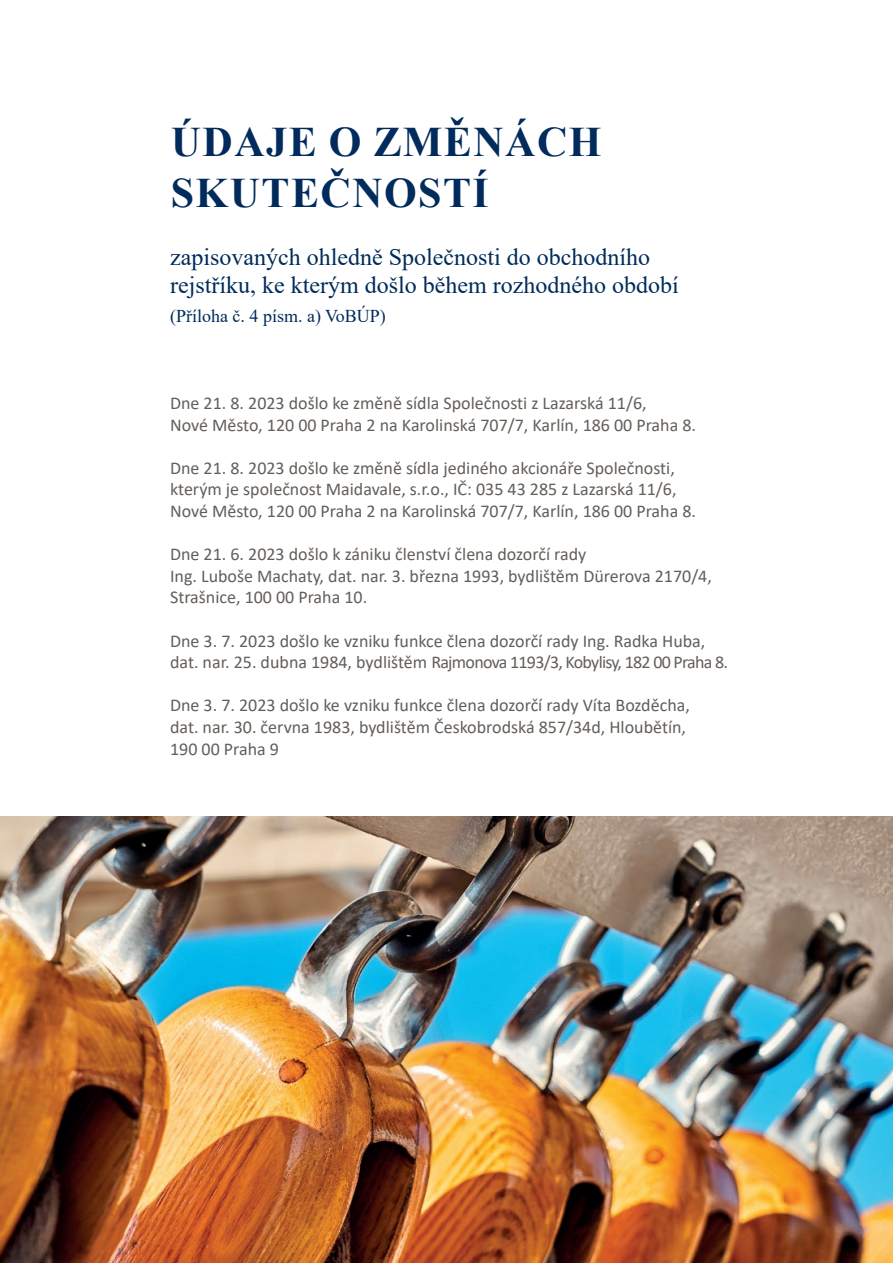
<style>
.page{position:relative;width:893px;height:1263px;background:#fff}
.page>*{position:absolute;margin:0;border:0;box-sizing:border-box;transform-origin:0 0}
.t1{font:700 42px/51px "Times New Roman";letter-spacing:.035em;color:#002b5c}
.t2{font:24px/28.8px "Times New Roman";color:#002b5c}
.t3{font:18px/21.6px "Calibri";color:#645e59}
.t4{font:18px "Times New Roman";color:#002b5c}
</style>
<div class="page">
<img style="left:0;top:816px;width:893px;height:447px">
<h1 class="t1" style="left:171px;top:115px;width:432px">ÚDAJE O ZMĚNÁCH<br>SKUTEČNOSTÍ</h1>
<h1 class="t2" style="left:170px;top:241px;width:510px">zapisovaných ohledně Společnosti do obchodního rejstříku, ke kterým došlo během rozhodného období</h1>
<h1 class="t4" style="left:170px;top:303px;width:217px">(Příloha č. 4 písm. a) VoBÚP)</h1>
<p class="t3" style="left:170px;top:392px;width:527px">Dne 21. 8. 2023 došlo ke změně sídla Společnosti z Lazarská 11/6,<br>Nové Město, 120 00 Praha 2 na Karolinská 707/7, Karlín, 186 00 Praha 8.</p>
<p class="t3" style="left:170px;top:457px;width:527px">Dne 21. 8. 2023 došlo ke změně sídla jediného akcionáře Společnosti, kterým je společnost Maidavale, s.r.o., IČ: 035 43 285 z Lazarská 11/6,<br>Nové Město, 120 00 Praha 2 na Karolinská 707/7, Karlín, 186 00 Praha 8.</p>
<p class="t3" style="left:170px;top:543px;width:543px">Dne 21. 6. 2023 došlo k zániku členství člena dozorčí rady<br>Ing. Luboše Machaty, dat. nar. 3. března 1993, bydlištěm Dürerova 2170/4,<br>Strašnice, 100 00 Praha 10.</p>
<p class="t3" style="left:170px;top:629px;width:559px">Dne 3. 7. 2023 došlo ke vzniku funkce člena dozorčí rady Ing. Radka Huba, dat. nar. 25. dubna 1984, bydlištěm Rajmonova 1193/3, Kobylisy, 182 00 Praha 8.</p>
<p class="t3" style="left:170px;top:694px;width:521px">Dne 3. 7. 2023 došlo ke vzniku funkce člena dozorčí rady Víta Bozděcha, dat. nar. 30. června 1983, bydlištěm Českobrodská 857/34d, Hloubětín,<br>190 00 Praha 9</p>
</div>
